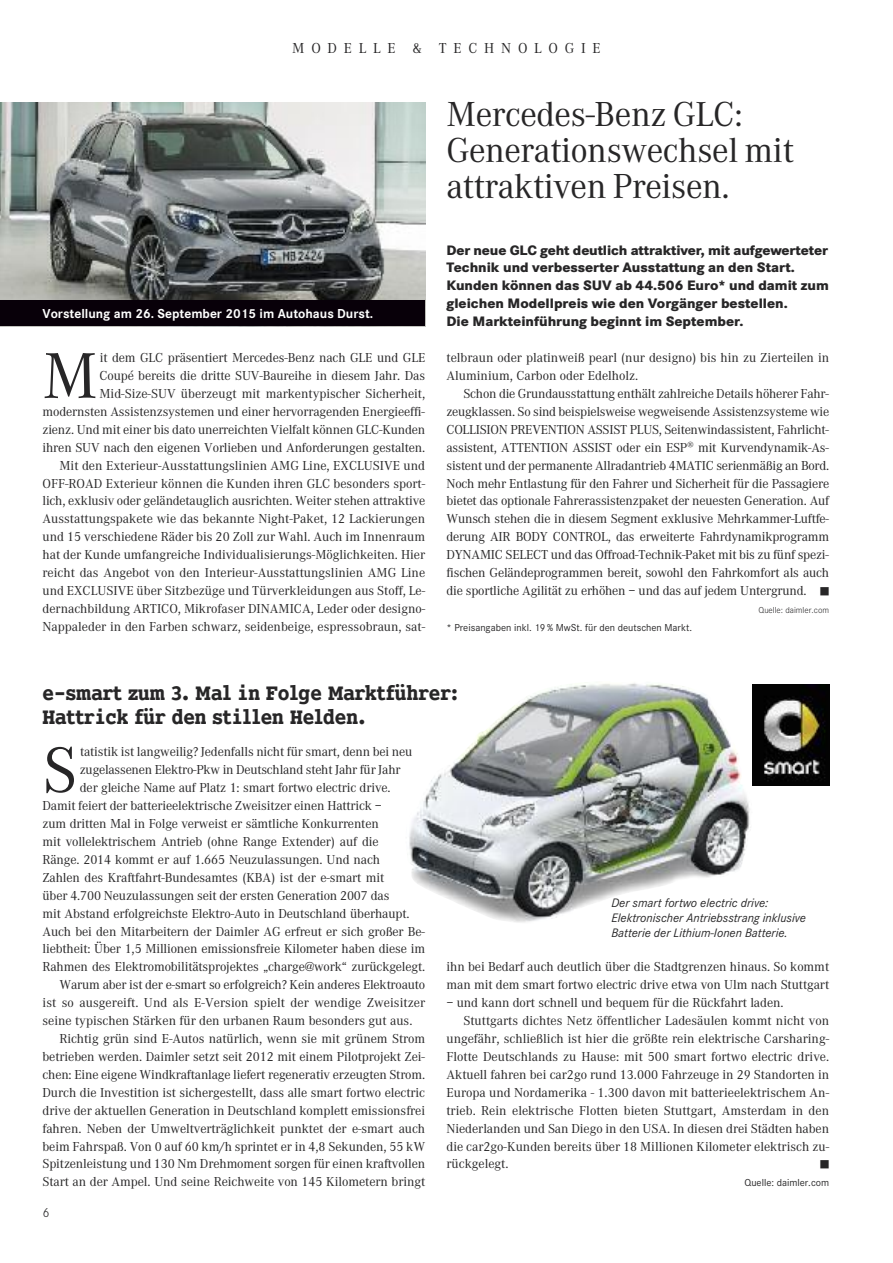
<style>
.page{position:relative;width:893px;height:1263px;background:#fff}
.page>*{position:absolute;margin:0;border:0;box-sizing:border-box;transform-origin:0 0}
.t1{font:66.9px "Corporate A";color:#272627}
.t2{font:36px/36px "Corporate A";letter-spacing:-.01em;color:#272627}
.t3{font:700 24px/24px "Smart Courier XB Condensed";color:#272627}
.t4{font:15px "Corporate A";letter-spacing:.45em;color:#272627}
.t5{font:800 14.25px/17.9px "Corporate S";color:#272627}
.t6{font:13.5px/17.9px "Corporate A";letter-spacing:-.005em;color:#272627}
.t7{font:700 13.5px "Corporate S";color:#fff}
.t8{font:300 13.5px "Corporate S";color:#272627}
.t9{font:italic 12.75px/15px "Corporate S";color:#272627}
.t10{font:10.5px "Corporate S";color:#272627}
.t11{font:300 9px "Corporate S";color:#272627}
.t12{font:9px "Zapf Dingbats IT Cby BT";color:#272627}
</style>
<div class="page">
<img style="left:0;top:102px;width:425px;height:199px">
<img style="left:409px;top:683px;width:341px;height:240px">
<img style="left:753px;top:685px;width:76px;height:100px">
<div style="left:0;top:301px;width:425px;height:25px;background:#080009"></div>
<p class="t4" style="left:292px;top:39px;width:310px">MODELLE &amp; TECHNOLOGIE</p>
<p class="t7" style="left:43px;top:305px;width:332px">Vorstellung am 26. September 2015 im Autohaus Durst.</p>
<h2 class="t2" style="left:446px;top:96px;width:349px">Mercedes-Benz GLC:<br>Generationswechsel mit attraktiven Preisen.</h2>
<p class="t5" style="left:446px;top:241px;width:384px">Der neue GLC geht deutlich attraktiver, mit aufgewerteter Technik und verbesserter Ausstattung an den Start.<br>Kunden können das SUV ab 44.506 Euro* und damit zum gleichen Modellpreis wie den Vorgänger bestellen.<br>Die Markteinführung beginnt im September.</p>
<p class="t6" style="left:43px;top:348px;width:384px;text-align:right">it dem GLC präsentiert Mercedes-Benz nach GLE und GLE<br>Coupé bereits die dritte SUV-Baureihe in diesem Jahr. Das Mid-Size-SUV überzeugt mit markentypischer Sicherheit, modernsten Assistenzsystemen und einer hervorragenden Energieeffi&shy;zienz. Und mit einer bis dato unerreichten Vielfalt können GLC-Kunden ihren SUV nach den eigenen Vorlieben und Anforderungen gestalten.<br>Mit den Exterieur-Ausstattungslinien AMG Line, EXCLUSIVE und OFF-ROAD Exterieur können die Kunden ihren GLC besonders sport&shy;lich, exklusiv oder geländetauglich ausrichten. Weiter stehen attraktive Ausstattungspakete wie das bekannte Night-Paket, 12 Lackierungen und 15 verschiedene Räder bis 20 Zoll zur Wahl. Auch im Innenraum hat der Kunde umfangreiche Individualisierungs-Möglichkeiten. Hier reicht das Angebot von den Interieur-Ausstattungslinien AMG Line und EXCLUSIVE über Sitzbezüge und Türverkleidungen aus Stoff, Le&shy;dernachbildung ARTICO, Mikrofaser DINAMICA, Leder oder designo-Nappaleder in den Farben schwarz, seidenbeige, espressobraun, sat-</p>
<p class="t6" style="left:446px;top:348px;width:384px">telbraun oder platinweiß pearl (nur designo) bis hin zu Zierteilen in<br>Aluminium, Carbon oder Edelholz.</p>
<h1 class="t1" style="left:43px;top:336px;width:56px">M</h1>
<p class="t6" style="left:446px;top:384px;width:384px;text-align:justify;text-indent:17px">Schon die Grundausstattung enthält zahlreiche Details höherer Fahr&shy;zeugklassen. So sind beispielsweise wegweisende Assistenzsysteme wie COLLISION PREVENTION ASSIST PLUS, Seitenwindassistent, Fahrlicht&shy;assistent, ATTENTION ASSIST oder ein ESP® mit Kurvendynamik-As&shy;sistent und der permanente Allradantrieb 4MATIC serienmäßig an Bord.<br>Noch mehr Entlastung für den Fahrer und Sicherheit für die Passagiere bietet das optionale Fahrerassistenzpaket der neuesten Generation. Auf Wunsch stehen die in diesem Segment exklusive Mehrkammer-Luftfe&shy;derung AIR BODY CONTROL, das erweiterte Fahrdynamikprogramm DYNAMIC SELECT und das Offroad-Technik-Paket mit bis zu fünf spezi&shy;fischen Geländeprogrammen bereit, sowohl den Fahrkomfort als auch die sportliche Agilität zu erhöhen – und das auf jedem Untergrund. ■</p>
<p class="t11" style="left:758px;top:605px;width:72px">Quelle: daimler.com</p>
<p class="t10" style="left:446px;top:621px;width:247px">* Preisangaben inkl. 19 % MwSt. für den deutschen Markt.</p>
<h3 class="t3" style="left:43px;top:683px;width:417px">e-smart zum 3. Mal in Folge Marktführer:<br>Hattrick für den stillen Helden.</h3>
<h1 class="t1" style="left:43px;top:730px;width:36px">S</h1>
<p class="t6" style="left:80px;top:743px;width:334px">tatistik ist langweilig? Jedenfalls nicht für smart, denn bei neu</p>
<p class="t6" style="left:80px;top:761px;width:322px">zugelassenen Elektro-Pkw in Deutschland steht Jahr für Jahr</p>
<p class="t6" style="left:80px;top:778px;width:312px">der gleiche Name auf Platz 1: smart fortwo electric drive.</p>
<p class="t6" style="left:43px;top:796px;width:341px">Damit feiert der batterieelektrische Zweisitzer einen Hattrick –</p>
<p class="t6" style="left:43px;top:814px;width:338px">zum dritten Mal in Folge verweist er sämtliche Konkurrenten</p>
<p class="t6" style="left:43px;top:832px;width:338px">mit vollelektrischem Antrieb (ohne Range Extender) auf die</p>
<p class="t6" style="left:43px;top:850px;width:339px">Ränge. 2014 kommt er auf 1.665 Neuzulassungen. Und nach</p>
<p class="t6" style="left:43px;top:868px;width:343px">Zahlen des Kraftfahrt-Bundesamtes (KBA) ist der e-smart mit</p>
<p class="t6" style="left:43px;top:886px;width:348px">über 4.700 Neuzulassungen seit der ersten Generation 2007 das</p>
<p class="t6" style="left:43px;top:904px;width:369px">mit Abstand erfolgreichste Elektro-Auto in Deutschland überhaupt.</p>
<p class="t6" style="left:43px;top:922px;width:384px">Auch bei den Mitarbeitern der Daimler AG erfreut er sich großer Be-</p>
<p class="t6" style="left:43px;top:940px;width:384px">liebtheit: Über 1,5 Millionen emissionsfreie Kilometer haben diese im</p>
<p class="t6" style="left:43px;top:958px;width:384px">Rahmen des Elektromobilitätsprojektes „charge@work“ zurückgelegt.</p>
<p class="t6" style="left:60px;top:976px;width:367px">Warum aber ist der e-smart so erfolgreich? Kein anderes Elektroauto</p>
<p class="t6" style="left:43px;top:993px;width:384px">ist so ausgereift. Und als E-Version spielt der wendige Zweisitzer</p>
<p class="t6" style="left:42px;top:1011px;width:371px">seine typischen Stärken für den urbanen Raum besonders gut aus.</p>
<p class="t6" style="left:59px;top:1029px;width:367px">Richtig grün sind E-Autos natürlich, wenn sie mit grünem Strom</p>
<p class="t6" style="left:42px;top:1047px;width:384px">betrieben werden. Daimler setzt seit 2012 mit einem Pilotprojekt Zei-</p>
<p class="t6" style="left:42px;top:1065px;width:384px">chen: Eine eigene Windkraftanlage liefert regenerativ erzeugten Strom.</p>
<p class="t6" style="left:42px;top:1083px;width:384px">Durch die Investition ist sichergestellt, dass alle smart fortwo electric</p>
<p class="t6" style="left:42px;top:1101px;width:384px">drive der aktuellen Generation in Deutschland komplett emissionsfrei</p>
<p class="t6" style="left:42px;top:1119px;width:384px">fahren. Neben der Umweltverträglichkeit punktet der e-smart auch</p>
<p class="t6" style="left:43px;top:1137px;width:384px">beim Fahrspaß. Von 0 auf 60 km/h sprintet er in 4,8 Sekunden, 55 kW</p>
<p class="t6" style="left:43px;top:1155px;width:384px">Spitzenleistung und 130 Nm Drehmoment sorgen für einen kraftvollen</p>
<p class="t6" style="left:42px;top:1173px;width:384px">Start an der Ampel. Und seine Reichweite von 145 Kilometern bringt</p>
<p class="t8" style="left:43px;top:1204px;width:9px">6</p>
<p class="t9" style="left:611px;top:895px;width:196px">Der smart fortwo electric drive:<br>Elektronischer Antriebsstrang inklusive<br>Batterie der Lithium-Ionen Batterie.</p>
<p class="t6" style="left:446px;top:958px;width:384px">ihn bei Bedarf auch deutlich über die Stadtgrenzen hinaus. So kommt man mit dem smart fortwo electric drive etwa von Ulm nach Stuttgart</p>
<p class="t6" style="left:446px;top:993px;width:339px">– und kann dort schnell und bequem für die Rückfahrt laden.</p>
<p class="t6" style="left:463px;top:1011px;width:367px">Stuttgarts dichtes Netz öffentlicher Ladesäulen kommt nicht von</p>
<p class="t6" style="left:446px;top:1029px;width:384px">ungefähr, schließlich ist hier die größte rein elektrische Carsharing-</p>
<p class="t6" style="left:446px;top:1047px;width:384px">Flotte Deutschlands zu Hause: mit 500 smart fortwo electric drive.</p>
<p class="t6" style="left:446px;top:1065px;width:384px">Aktuell fahren bei car2go rund 13.000 Fahrzeuge in 29 Standorten in</p>
<p class="t6" style="left:446px;top:1083px;width:384px">Europa und Nordamerika - 1.300 davon mit batterieelektrischem An-</p>
<p class="t6" style="left:446px;top:1101px;width:384px">trieb. Rein elektrische Flotten bieten Stuttgart, Amsterdam in den</p>
<p class="t6" style="left:446px;top:1119px;width:384px">Niederlanden und San Diego in den USA. In diesen drei Städten haben</p>
<p class="t6" style="left:446px;top:1137px;width:384px">die car2go-Kunden bereits über 18 Millionen Kilometer elektrisch zu-</p>
<p class="t6" style="left:446px;top:1155px;width:64px">rückgelegt.</p>
<p class="t12" style="left:820px;top:1160px;width:10px">■</p>
<p class="t10" style="left:744px;top:1176px;width:86px">Quelle: daimler.com</p>
</div>
